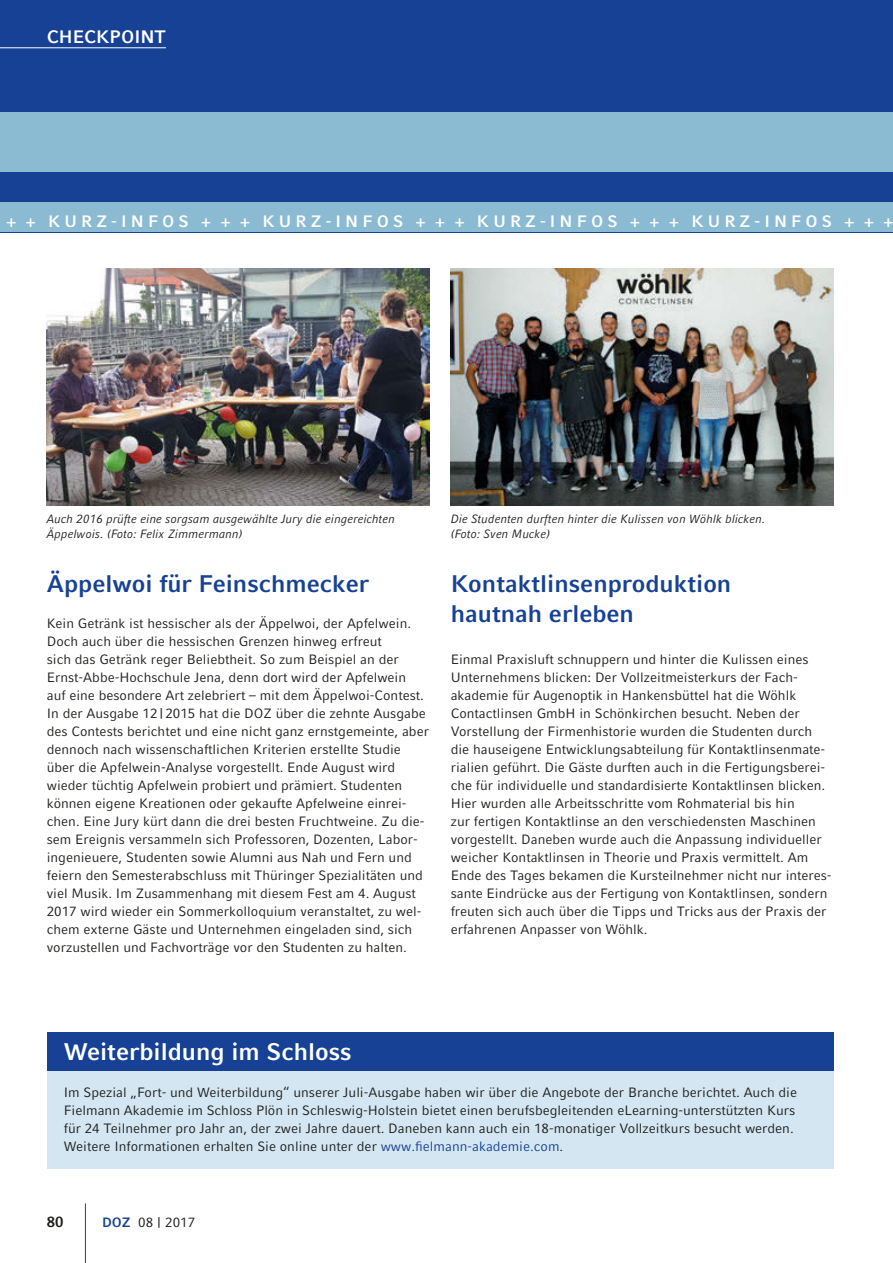
<style>
.page{position:relative;width:893px;height:1263px;background:#fff}
.page>*{position:absolute;margin:0;border:0;box-sizing:border-box;transform-origin:0 0}
.t1{font:700 24px/30px "Compatil Fact LT Pro";color:#164194}
.t2{font:700 24px "Compatil Fact LT Pro";color:#fff}
.t3{font:700 18px "Compatil Fact LT Pro";color:#fff}
.t4{font:700 16.5px "Compatil Fact LT Pro";letter-spacing:.25em;color:#fff}
.t5{font:700 15px "Compatil Fact LT Pro";color:#1d1d1b}
.t6{font:13.5px/18px "Compatil Fact LT Pro";color:#1d1d1b}
.t7{font:italic 12px/15px "Compatil Fact LT Pro";color:#1d1d1b}
.s1{color:#164194}
.s2{font-weight:700;color:#164194}
</style>
<div class="page">
<div style="left:0;top:0;width:893px;height:232px;background:#164194"></div>
<hr style="left:0;top:47px;width:166px;height:1px;background:#fff">
<hr style="left:85px;top:1203px;width:1px;height:60px;background:#164194">
<div style="left:0;top:113px;width:893px;height:59px;background:#8bbad3"></div>
<div style="left:0;top:203px;width:893px;height:29px;background:#8bbad3"></div>
<div style="left:47px;top:1070px;width:786px;height:98px;background:#d4e6f1"></div>
<div style="left:47px;top:1032px;width:786px;height:38px;background:#164194"></div>
<img style="left:451px;top:268px;width:382px;height:238px">
<img style="left:47px;top:268px;width:382px;height:238px">
<h2 class="t3" style="left:47px;top:26px;width:121px">CHECKPOINT</h2>
<p class="t4" style="left:7px;top:212px;width:888px">+ + KURZ-INFOS + + + KURZ-INFOS + + + KURZ-INFOS + + + KURZ-INFOS + + +</p>
<p class="t7" style="left:47px;top:512px;width:350px">Auch 2016 prüfte eine sorgsam ausgewählte Jury die eingereichten<br>Äppelwois. (Foto: Felix Zimmermann)</p>
<h1 class="t1" style="left:47px;top:569px;width:324px">Äppelwoi für Feinschmecker</h1>
<p class="t6" style="left:47px;top:615px;width:384px">Kein Getränk ist hessischer als der Äppelwoi, der Apfelwein.<br>Doch auch über die hessischen Grenzen hinweg erfreut<br>sich das Getränk reger Beliebtheit. So zum Beispiel an der Ernst-Abbe-Hochschule Jena, denn dort wird der Apfelwein<br>auf eine besondere Art zelebriert – mit dem Äppelwoi-Contest.<br>In der Ausgabe 12 | 2015 hat die DOZ über die zehnte Ausgabe des Contests berichtet und eine nicht ganz ernstgemeinte, aber dennoch nach wissenschaftlichen Kriterien erstellte Studie über die Apfelwein- Analyse vorgestellt. Ende August wird wieder tüchtig Apfelwein probiert und prämiert. Studenten können eigene Kreationen oder gekaufte Apfelweine einrei&shy;chen. Eine Jury kürt dann die drei besten Fruchtweine. Zu die&shy;sem Ereignis versammeln sich Professoren, Dozenten, Labor&shy;ingenieuere, Studenten sowie Alumni aus Nah und Fern und feiern den Semesterabschluss mit Thüringer Spezialitäten und viel Musik. Im Zusammenhang mit diesem Fest am 4. August 2017 wird wieder ein Sommerkolloquium veranstaltet, zu wel&shy;chem externe Gäste und Unternehmen eingeladen sind, sich vorzustellen und Fachvorträge vor den Studenten zu halten.</p>
<p class="t7" style="left:451px;top:512px;width:316px">Die Studenten durften hinter die Kulissen von Wöhlk blicken. (Foto: Sven Mucke)</p>
<h1 class="t1" style="left:451px;top:569px;width:282px">Kontaktlinsenproduktion hautnah erleben</h1>
<p class="t6" style="left:451px;top:651px;width:382px">Einmal Praxisluft schnuppern und hinter die Kulissen eines Unternehmens blicken: Der Vollzeitmeisterkurs der Fach&shy;akademie für Augenoptik in Hankensbüttel hat die Wöhlk Contactlinsen GmbH in Schönkirchen besucht. Neben der Vorstellung der Firmenhistorie wurden die Studenten durch die hauseigene Entwicklungsabteilung für Kontaktlinsenmate&shy;rialien geführt. Die Gäste durften auch in die Fertigungsberei&shy;che für individuelle und standardisierte Kontaktlinsen blicken.<br>Hier wurden alle Arbeitsschritte vom Rohmaterial bis hin<br>zur fertigen Kontaktlinse an den verschiedensten Maschinen vorgestellt. Daneben wurde auch die Anpassung individueller weicher Kontaktlinsen in Theorie und Praxis vermittelt. Am Ende des Tages bekamen die Kursteilnehmer nicht nur interes&shy;sante Eindrücke aus der Fertigung von Kontaktlinsen, sondern freuten sich auch über die Tipps und Tricks aus der Praxis der erfahrenen Anpasser von Wöhlk.</p>
<h1 class="t2" style="left:64px;top:1038px;width:289px">Weiterbildung im Schloss</h1>
<p class="t6" style="left:64px;top:1084px;width:735px">Im Spezial „Fort- und Weiterbildung“ unserer Juli-Ausgabe haben wir über die Angebote der Branche berichtet. Auch die Fielmann Akademie im Schloss Plön in Schleswig-Holstein bietet einen berufsbegleitenden eLearning-unterstützten Kurs für 24 Teilnehmer pro Jahr an, der zwei Jahre dauert. Daneben kann auch ein 18-monatiger Vollzeitkurs besucht werden.<br>Weitere Informationen erhalten Sie online unter der <span class="s1">www.fielmann-akademie.com</span>.</p>
<p class="t5" style="left:47px;top:1213px;width:18px">80</p>
<p class="t6" style="left:102px;top:1213px;width:95px"><span class="s2">DOZ</span> 08 | 2017</p>
</div>
